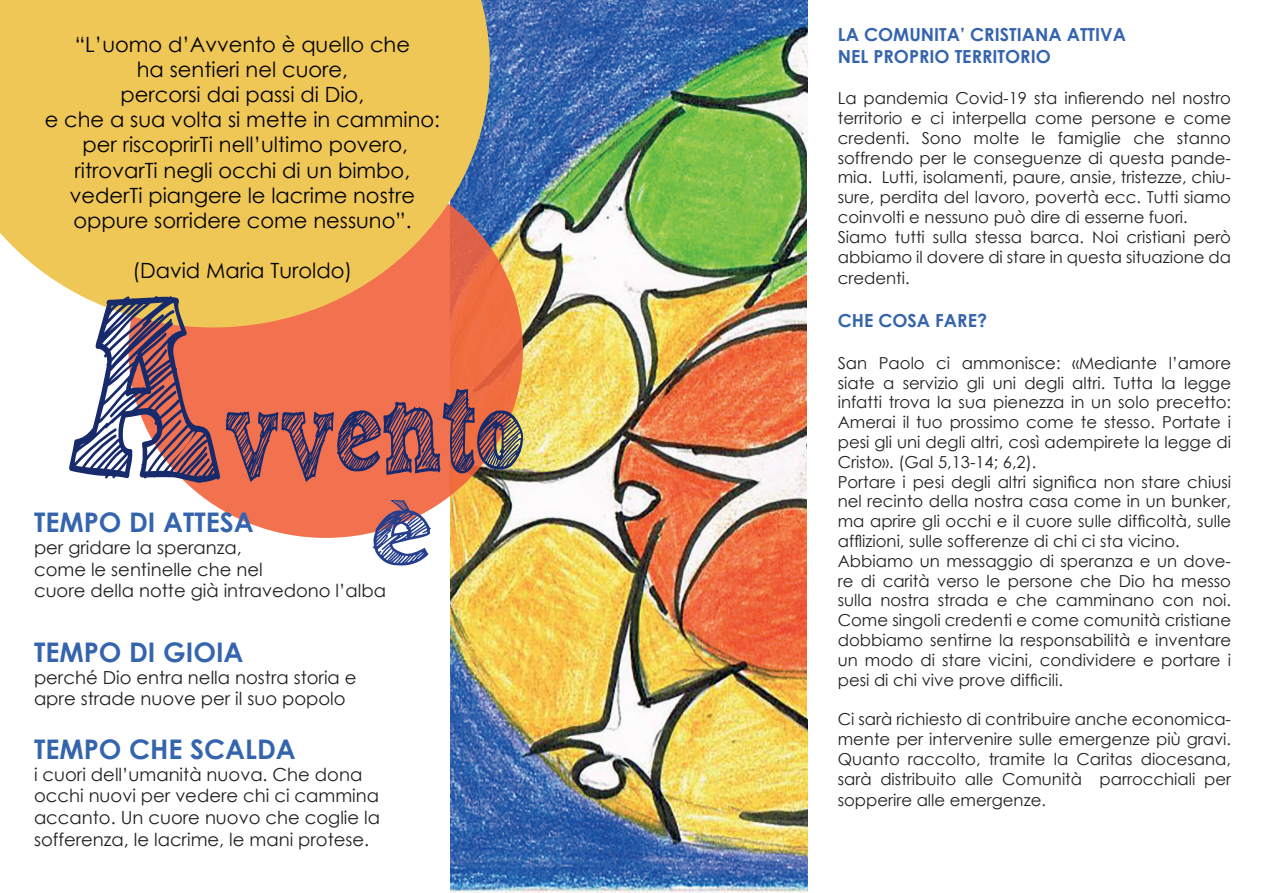
<style>
.page{position:relative;width:1263px;height:893px;background:#fff}
.page>*{position:absolute;margin:0;border:0;box-sizing:border-box;transform-origin:0 0}
.t1{font:700 27px "Century Gothic";color:#3564ae}
.t2{font:21px "Century Gothic";color:#000001}
.t3{font:18px/21.6px "Century Gothic";color:#231f20}
.t4{font:700 18px "Century Gothic";color:#3564ae}
.t5{font:16.5px/19.8px "Century Gothic";color:#231f20;text-align:justify}
</style>
<div class="page">
<img style="left:451px;top:0;width:357px;height:893px">
<svg style="left:128px;top:163px;width:395px;height:375px;background:#f1724f"></svg>
<svg style="left:0;top:0;width:490px;height:296px;background:#ebc159"></svg>
<svg style="left:69px;top:296px;width:454px;height:187px;background:#c47766"></svg>
<svg style="left:373px;top:500px;width:58px;height:66px"></svg>
<p class="t2" style="left:75px;top:29px;width:337px">“L’uomo d’Avvento è quello che</p>
<p class="t2" style="left:137px;top:55px;width:213px">ha sentieri nel cuore,</p>
<p class="t2" style="left:121px;top:80px;width:245px">percorsi dai passi di Dio,</p>
<p class="t2" style="left:45px;top:105px;width:397px">e che a sua volta si mette in cammino:</p>
<p class="t2" style="left:83px;top:130px;width:327px">per riscoprirTi nell’ultimo povero,</p>
<p class="t2" style="left:75px;top:155px;width:337px">ritrovarTi negli occhi di un bimbo,</p>
<p class="t2" style="left:70px;top:181px;width:347px">vederTi piangere le lacrime nostre</p>
<p class="t2" style="left:73px;top:206px;width:340px">oppure sorridere come nessuno”.</p>
<p class="t2" style="left:132px;top:256px;width:221px">(David Maria Turoldo)</p>
<p class="t1" style="left:34px;top:502px;width:221px">TEMPO DI ATTESA</p>
<p class="t3" style="left:34px;top:536px;width:209px">per gridare la speranza,</p>
<p class="t3" style="left:34px;top:558px;width:230px">come le sentinelle che nel</p>
<p class="t3" style="left:34px;top:580px;width:353px">cuore della notte già intravedono l’alba</p>
<p class="t1" style="left:34px;top:632px;width:211px">TEMPO DI GIOIA</p>
<p class="t3" style="left:34px;top:666px;width:324px">perché Dio entra nella nostra storia e</p>
<p class="t3" style="left:34px;top:688px;width:313px">apre strade nuove per il suo popolo</p>
<p class="t1" style="left:34px;top:729px;width:263px">TEMPO CHE SCALDA</p>
<p class="t3" style="left:34px;top:763px;width:348px">i cuori dell’umanità nuova. Che dona occhi nuovi per vedere chi ci cammina accanto. Un cuore nuovo che coglie la sofferenza, le lacrime, le mani protese.</p>
<p class="t4" style="left:838px;top:21px;width:290px">LA COMUNITA’ CRISTIANA ATTIVA</p>
<p class="t4" style="left:838px;top:43px;width:215px">NEL PROPRIO TERRITORIO</p>
<p class="t5" style="left:838px;top:88px;width:395px">La pandemia Covid-19 sta infierendo nel nostro territorio e ci interpella come persone e come credenti. Sono molte le famiglie che stanno</p>
<p class="t5" style="left:838px;top:147px;width:395px">soffrendo per le conseguenze di questa pande&shy;mia. Lutti, isolamenti, paure, ansie, tristezze, chiu&shy;sure, perdita del lavoro, povertà ecc. Tutti siamo coinvolti e nessuno può dire di esserne fuori.</p>
<p class="t5" style="left:838px;top:227px;width:395px">Siamo tutti sulla stessa barca. Noi cristiani però abbiamo il dovere di stare in questa situazione da</p>
<p class="t5" style="left:838px;top:268px;width:73px">credenti.</p>
<p class="t4" style="left:838px;top:307px;width:151px">CHE COSA FARE?</p>
<p class="t5" style="left:838px;top:353px;width:395px">San Paolo ci ammonisce: «Mediante l’amore</p>
<p class="t5" style="left:838px;top:372px;width:395px">siate a servizio gli uni degli altri. Tutta la legge infatti trova la sua pienezza in un solo precetto:<br>Amerai il tuo prossimo come te stesso. Portate i pesi gli uni degli altri, così adempirete la legge di Cristo». (Gal 5,13-14; 6,2).</p>
<p class="t5" style="left:838px;top:471px;width:395px">Portare i pesi degli altri significa non stare chiusi nel recinto della nostra casa come in un bunker, ma aprire gli occhi e il cuore sulle difficoltà, sulle afflizioni, sulle sofferenze di chi ci sta vicino.</p>
<p class="t5" style="left:838px;top:551px;width:395px">Abbiamo un messaggio di speranza e un dove&shy;re di carità verso le persone che Dio ha messo sulla nostra strada e che camminano con noi.<br>Come singoli credenti e come comunità cristiane</p>
<p class="t5" style="left:838px;top:630px;width:395px">dobbiamo sentirne la responsabilità e inventare un modo di stare vicini, condividere e portare i pesi di chi vive prove difficili.</p>
<p class="t5" style="left:838px;top:709px;width:395px">Ci sarà richiesto di contribuire anche economica&shy;mente per intervenire sulle emergenze più gravi.</p>
<p class="t5" style="left:838px;top:749px;width:395px">Quanto raccolto, tramite la Caritas diocesana, sarà distribuito alle Comunità parrocchiali per</p>
<p class="t5" style="left:838px;top:790px;width:210px">sopperire alle emergenze.</p>
</div>
